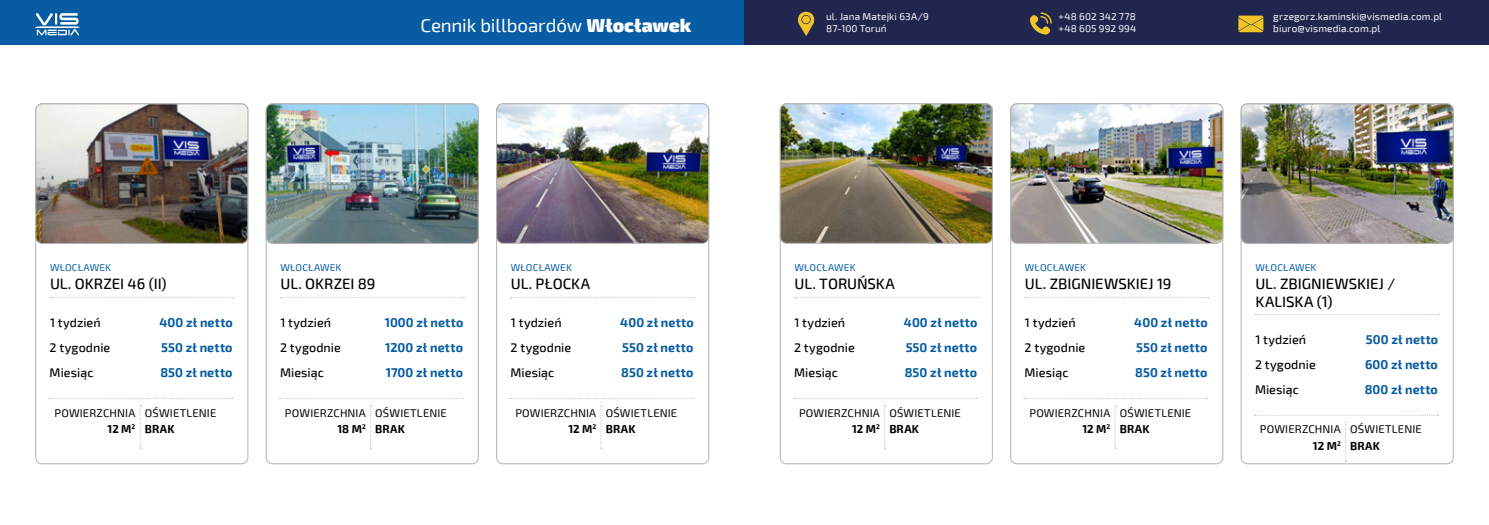
<style>
.page{position:relative;width:1489px;height:525px;background:#fff}
.page>*{position:absolute;margin:0;border:0;box-sizing:border-box;transform-origin:0 0}
.t1{font:18.75px "Exo 2";letter-spacing:-.01em;color:#fff}
.t2{font:500 15px/18px "Exo 2";letter-spacing:-.005em;color:#000}
.t3{font:700 12.5px/25.1px "Exo 2";letter-spacing:.01em;color:#075ca4;text-align:justify}
.t4{font:500 12.5px/25.1px "Exo 2";letter-spacing:.005em;color:#000}
.t5{font:11.25px/16.6px "Exo 2";letter-spacing:.015em;color:#000;text-align:right}
.t6{font:700 11.25px "Exo 2";letter-spacing:.025em;color:#000}
.t7{font:10px/12px "Exo 2";letter-spacing:.015em;color:#fff}
.t8{font:10px "Exo 2";letter-spacing:.015em;color:#075ca4}
.s1{font-weight:900}
.s2{font-weight:700}
</style>
<div class="page">
<div style="left:0;top:0;width:1488px;height:45px;background:#075ca4"></div>
<svg style="left:35px;top:13px;width:45px;height:22px"></svg>
<div style="left:744px;top:0;width:744px;height:45px;background:#21264e"></div>
<svg style="left:1238px;top:16px;width:25px;height:16px"></svg>
<svg style="left:1029px;top:12px;width:22px;height:23px"></svg>
<svg style="left:797px;top:12px;width:17px;height:24px"></svg>
<svg style="left:511px;top:297px;width:183px;height:1px"></svg>
<svg style="left:510px;top:398px;width:183px;height:1px"></svg>
<svg style="left:600px;top:405px;width:2px;height:43px"></svg>
<svg style="left:794px;top:297px;width:184px;height:1px"></svg>
<svg style="left:793px;top:398px;width:184px;height:1px"></svg>
<svg style="left:884px;top:405px;width:1px;height:43px"></svg>
<img style="left:496px;top:105px;width:212px;height:138px">
<div style="left:496px;top:103px;width:213px;height:140px;border:1px solid #b3b2b2;border-radius:6px"></div>
<img style="left:780px;top:104px;width:212px;height:139px">
<div style="left:780px;top:103px;width:212px;height:140px;border:1px solid #b3b2b2;border-radius:6px"></div>
<svg style="left:50px;top:297px;width:184px;height:1px"></svg>
<svg style="left:49px;top:398px;width:184px;height:1px"></svg>
<svg style="left:140px;top:405px;width:1px;height:43px"></svg>
<img style="left:36px;top:104px;width:212px;height:139px">
<div style="left:35px;top:104px;width:213px;height:139px;border:1px solid #b3b2b2;border-radius:6px"></div>
<svg style="left:280px;top:297px;width:184px;height:1px"></svg>
<svg style="left:279px;top:398px;width:184px;height:1px"></svg>
<svg style="left:370px;top:405px;width:1px;height:43px"></svg>
<img style="left:266px;top:104px;width:212px;height:139px">
<div style="left:266px;top:104px;width:212px;height:139px;border:1px solid #b3b2b2;border-radius:6px"></div>
<svg style="left:1024px;top:297px;width:184px;height:1px"></svg>
<svg style="left:1023px;top:398px;width:184px;height:1px"></svg>
<svg style="left:1114px;top:405px;width:1px;height:43px"></svg>
<svg style="left:1255px;top:314px;width:184px;height:1px"></svg>
<svg style="left:1254px;top:414px;width:184px;height:1px"></svg>
<svg style="left:1345px;top:422px;width:1px;height:40px"></svg>
<img style="left:1010px;top:104px;width:212px;height:139px">
<div style="left:1010px;top:103px;width:212px;height:140px;border:1px solid #b3b2b2;border-radius:6px"></div>
<img style="left:1240px;top:104px;width:212px;height:139px">
<div style="left:1240px;top:104px;width:213px;height:139px;border:1px solid #b3b2b2;border-radius:6px"></div>
<h1 class="t1" style="left:420px;top:13px;width:272px">Cennik billboardów <span class="s1">Włocławek</span></h1>
<p class="t7" style="left:1058px;top:11px;width:79px">+48 602 342 778 +48 605 992 994</p>
<p class="t7" style="left:1273px;top:11px;width:170px">grzegorz.kaminski@vismedia.com.pl biuro@vismedia.com.pl</p>
<p class="t7" style="left:826px;top:11px;width:104px">ul. Jana Matejki 63A/9<br>87-100 Toruń</p>
<p class="t8" style="left:50px;top:260px;width:63px">WŁOCŁAWEK</p>
<p class="t2" style="left:50px;top:274px;width:118px">UL. OKRZEI 46 (II)</p>
<p class="t4" style="left:50px;top:309px;width:62px">1 tydzień<br>2 tygodnie<br>Miesiąc</p>
<p class="t3" style="left:159px;top:309px;width:75px">400 zł netto 550 zł netto 850 zł netto</p>
<p class="t5" style="left:55px;top:403px;width:82px">POWIERZCHNIA<br><span class="s2">12 M</span><sup>2</sup></p>
<p class="t5" style="left:145px;top:403px;width:73px">OŚWIETLENIE</p>
<p class="t6" style="left:145px;top:420px;width:31px">BRAK</p>
<p class="t8" style="left:280px;top:260px;width:63px">WŁOCŁAWEK</p>
<p class="t2" style="left:280px;top:274px;width:97px">UL. OKRZEI 89</p>
<p class="t4" style="left:280px;top:309px;width:62px">1 tydzień<br>2 tygodnie<br>Miesiąc</p>
<p class="t3" style="left:385px;top:309px;width:80px">1000 zł netto 1200 zł netto 1700 zł netto</p>
<p class="t5" style="left:285px;top:403px;width:82px">POWIERZCHNIA<br><span class="s2">18 M</span><sup>2</sup></p>
<p class="t5" style="left:375px;top:403px;width:73px">OŚWIETLENIE</p>
<p class="t6" style="left:375px;top:420px;width:31px">BRAK</p>
<p class="t8" style="left:511px;top:260px;width:63px">WŁOCŁAWEK</p>
<p class="t2" style="left:511px;top:274px;width:81px">UL. PŁOCKA</p>
<p class="t4" style="left:510px;top:309px;width:62px">1 tydzień<br>2 tygodnie<br>Miesiąc</p>
<p class="t3" style="left:620px;top:309px;width:75px">400 zł netto 550 zł netto 850 zł netto</p>
<p class="t5" style="left:515px;top:403px;width:82px">POWIERZCHNIA<br><span class="s2">12 M</span><sup>2</sup></p>
<p class="t5" style="left:605px;top:403px;width:73px">OŚWIETLENIE</p>
<p class="t6" style="left:605px;top:420px;width:31px">BRAK</p>
<p class="t8" style="left:794px;top:260px;width:63px">WŁOCŁAWEK</p>
<p class="t2" style="left:794px;top:274px;width:102px">UL. TORUŃSKA</p>
<p class="t4" style="left:794px;top:309px;width:62px">1 tydzień<br>2 tygodnie<br>Miesiąc</p>
<p class="t3" style="left:903px;top:309px;width:75px">400 zł netto 550 zł netto 850 zł netto</p>
<p class="t5" style="left:799px;top:403px;width:82px">POWIERZCHNIA<br><span class="s2">12 M</span><sup>2</sup></p>
<p class="t5" style="left:889px;top:403px;width:73px">OŚWIETLENIE</p>
<p class="t6" style="left:889px;top:420px;width:31px">BRAK</p>
<p class="t8" style="left:1024px;top:260px;width:63px">WŁOCŁAWEK</p>
<p class="t2" style="left:1024px;top:274px;width:148px">UL. ZBIGNIEWSKIEJ 19</p>
<p class="t4" style="left:1024px;top:309px;width:62px">1 tydzień<br>2 tygodnie<br>Miesiąc</p>
<p class="t3" style="left:1134px;top:309px;width:75px">400 zł netto 550 zł netto 850 zł netto</p>
<p class="t5" style="left:1029px;top:403px;width:82px">POWIERZCHNIA<br><span class="s2">12 M</span><sup>2</sup></p>
<p class="t5" style="left:1119px;top:403px;width:73px">OŚWIETLENIE</p>
<p class="t6" style="left:1119px;top:420px;width:31px">BRAK</p>
<p class="t8" style="left:1255px;top:260px;width:63px">WŁOCŁAWEK</p>
<p class="t2" style="left:1255px;top:274px;width:141px">UL. ZBIGNIEWSKIEJ /<br>KALISKA (1)</p>
<p class="t4" style="left:1254px;top:326px;width:62px">1 tydzień<br>2 tygodnie<br>Miesiąc</p>
<p class="t3" style="left:1364px;top:326px;width:75px">500 zł netto 600 zł netto 800 zł netto</p>
<p class="t5" style="left:1259px;top:420px;width:82px">POWIERZCHNIA<br><span class="s2">12 M</span><sup>2</sup></p>
<p class="t5" style="left:1350px;top:420px;width:73px">OŚWIETLENIE</p>
<p class="t6" style="left:1350px;top:437px;width:31px">BRAK</p>
</div>
